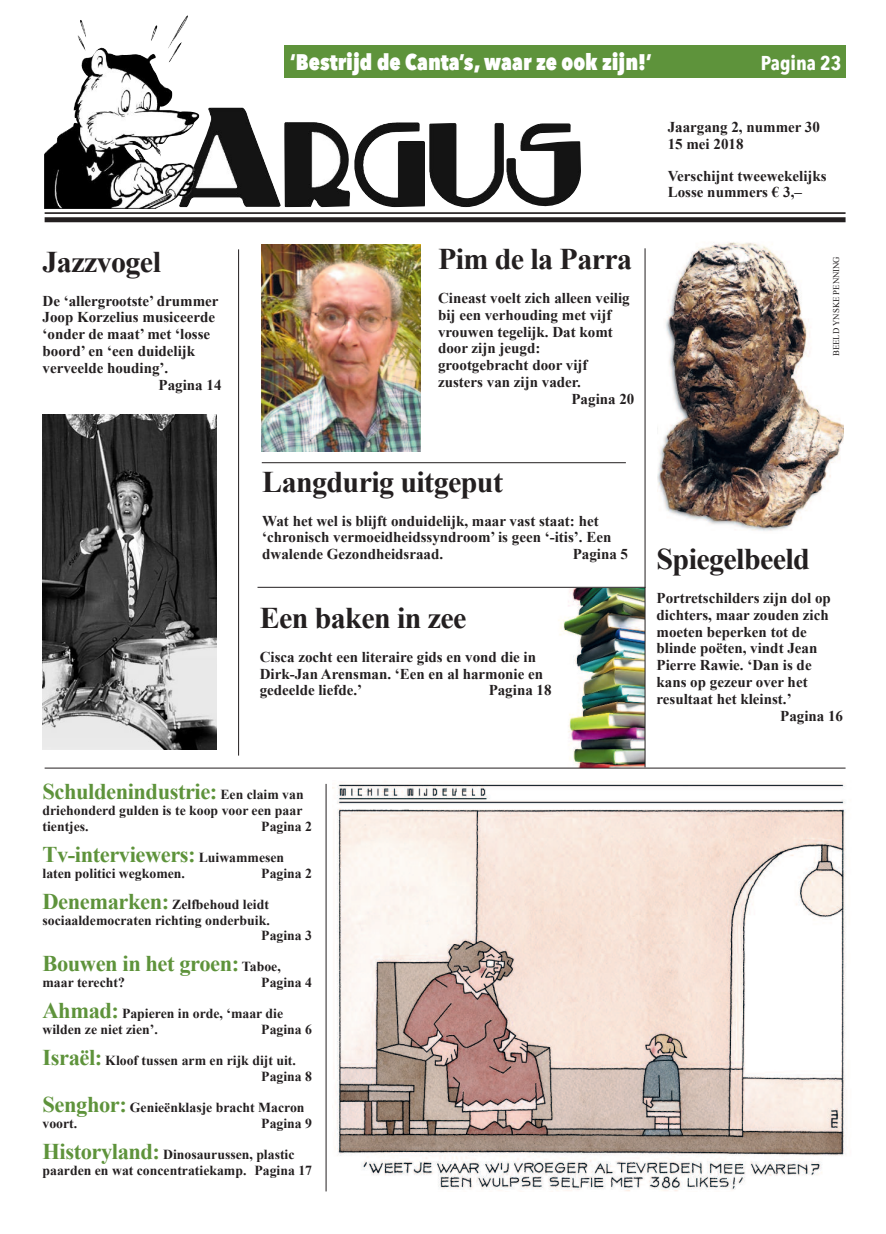
<style>
.page{position:relative;width:886px;height:1234px;background:#fff}
.page>*{position:absolute;margin:0;border:0;box-sizing:border-box;transform-origin:0 0}
.t1{font:700 30px "Times New Roman";letter-spacing:-.02em;color:#231f20}
.t2{font:700 22.5px "Times New Roman";letter-spacing:-.02em;color:#5e933b}
.t3{font:800 22.5px "Avenir Next Condensed";color:#fff}
.t4{font:700 20px "Avenir Next Condensed";color:#fff}
.t5{font:700 15px/16.9px "Times New Roman";color:#231f20}
.t6{font:700 13.75px/15.6px "Times New Roman";color:#231f20}
.t7{font:8.75px "Times New Roman";color:#231f20}
.s1{font-size:13.75px;color:#231f20}
.s2{font-size:22.5px;color:#5e933b}
</style>
<div class="page">
<img style="left:558px;top:588px;width:87px;height:179px">
<img style="left:44px;top:15px;width:537px;height:194px">
<hr style="left:45px;top:212px;width:800px;height:2px;background:#231f20">
<div style="left:45px;top:217px;width:800px;height:5px;background:#231f20"></div>
<hr style="left:645px;top:248px;width:1px;height:519px;background:#231f20">
<img style="left:332px;top:784px;width:514px;height:407px">
<img style="left:43px;top:414px;width:174px;height:335px">
<hr style="left:45px;top:767px;width:800px;height:1px;background:#231f20">
<hr style="left:238px;top:249px;width:1px;height:506px;background:#231f20">
<img style="left:262px;top:245px;width:158px;height:206px">
<hr style="left:262px;top:462px;width:364px;height:1px;background:#231f20">
<hr style="left:326px;top:783px;width:1px;height:408px;background:#231f20">
<div style="left:284px;top:45px;width:561px;height:33px;background:#5e933b"></div>
<img style="left:658px;top:242px;width:185px;height:289px">
<hr style="left:257px;top:587px;width:388px;height:1px;background:#231f20">
<h2 class="t3" style="left:290px;top:47px;width:363px">‘Bestrijd de Canta’s, waar ze ook zijn!’</h2>
<h3 class="t4" style="left:761px;top:50px;width:82px">Pagina 23</h3>
<h1 class="t1" style="left:43px;top:245px;width:120px">Jazzvogel</h1>
<p class="t5" style="left:43px;top:292px;width:178px">De ‘allergrootste’ drummer</p>
<p class="t5" style="left:43px;top:309px;width:174px">Joop Korzelius musiceerde</p>
<p class="t5" style="left:43px;top:326px;width:169px">‘onder de maat’ met ‘losse</p>
<p class="t5" style="left:43px;top:342px;width:154px">boord’ en ‘een duidelijk</p>
<p class="t5" style="left:43px;top:359px;width:127px">verveelde houding’.</p>
<p class="t5" style="left:159px;top:376px;width:64px">Pagina 14</p>
<h1 class="t1" style="left:438px;top:242px;width:196px">Pim de la Parra</h1>
<p class="t5" style="left:438px;top:289px;width:193px">Cineast voelt zich alleen veilig</p>
<p class="t5" style="left:438px;top:306px;width:175px">bij een verhouding met vijf</p>
<p class="t5" style="left:438px;top:323px;width:176px">vrouwen tegelijk. Dat komt</p>
<p class="t5" style="left:438px;top:340px;width:104px">door zijn jeugd:</p>
<p class="t5" style="left:438px;top:356px;width:151px">grootgebracht door vijf</p>
<p class="t5" style="left:438px;top:373px;width:144px">zusters van zijn vader.</p>
<p class="t5" style="left:571px;top:390px;width:64px">Pagina 20</p>
<p class="t5" style="left:668px;top:119px;width:154px;line-height:16.2px">Jaargang 2, nummer 30<br>15 mei 2018</p>
<p class="t5" style="left:668px;top:168px;width:160px;line-height:16.2px">Verschijnt tweewekelijks<br>Losse nummers € 3,–</p>
<p class="t7" style="left:831px;top:356px;width:101px;rotate:-90deg">Beeld ynske penning</p>
<h1 class="t1" style="left:262px;top:465px;width:242px">Langdurig uitgeput</h1>
<p class="t5" style="left:262px;top:512px;width:351px">Wat het wel is blijft onduidelijk, maar vast staat: het ‘chronisch vermoeidheidssyndroom’ is geen ‘-itis’. Een dwalende Gezondheidsraad.</p>
<p class="t5" style="left:573px;top:545px;width:57px">Pagina 5</p>
<h1 class="t1" style="left:260px;top:601px;width:208px">Een baken in zee</h1>
<p class="t5" style="left:260px;top:648px;width:285px">Cisca zocht een literaire gids en vond die in<br>Dirk-Jan Arensman. ‘Een en al harmonie en gedeelde liefde.’</p>
<p class="t5" style="left:489px;top:681px;width:64px">Pagina 18</p>
<h2 class="t2" style="left:43px;top:779px;width:263px">Schuldenindustrie: <span class="s1">Een claim van</span></h2>
<p class="t6" style="left:43px;top:802px;width:261px">driehonderd gulden is te koop voor een paar tientjes.</p>
<p class="t6" style="left:261px;top:818px;width:52px">Pagina 2</p>
<h2 class="t2" style="left:43px;top:841px;width:243px">Tv-interviewers: <span class="s1">Luiwammesen</span></h2>
<p class="t6" style="left:43px;top:865px;width:144px">laten politici wegkomen.</p>
<p class="t6" style="left:261px;top:865px;width:52px">Pagina 2</p>
<p class="t6" style="left:43px;top:896px;width:228px"><span class="s2">Denemarken:</span> Zelfbehoud leidt</p>
<p class="t6" style="left:43px;top:911px;width:229px">sociaaldemocraten richting onderbuik.</p>
<p class="t6" style="left:261px;top:927px;width:52px">Pagina 3</p>
<h2 class="t2" style="left:43px;top:951px;width:240px">Bouwen in het groen: <span class="s1">Taboe,</span></h2>
<p class="t6" style="left:43px;top:974px;width:84px">maar terecht?</p>
<p class="t6" style="left:261px;top:974px;width:52px">Pagina 4</p>
<p class="t6" style="left:43px;top:1005px;width:242px"><span class="s2">Ahmad:</span> Papieren in orde, ‘maar die wilden ze niet zien’.</p>
<p class="t6" style="left:261px;top:1021px;width:52px">Pagina 6</p>
<p class="t6" style="left:261px;top:1052px;width:52px;text-indent:-219px"><span class="s2">Israël:</span> Kloof tussen arm en rijk dijt uit.<br>Pagina 8</p>
<p class="t6" style="left:43px;top:1099px;width:263px"><span class="s2">Senghor:</span> Genieënklasje bracht Macron voort.</p>
<p class="t6" style="left:261px;top:1115px;width:52px">Pagina 9</p>
<p class="t6" style="left:43px;top:1146px;width:271px"><span class="s2">Historyland:</span> Dinosaurussen, plastic paarden en wat concentratiekamp. Pagina 17</p>
<h1 class="t1" style="left:656px;top:542px;width:155px">Spiegelbeeld</h1>
<p class="t5" style="left:656px;top:589px;width:176px">Portretschilders zijn dol op</p>
<p class="t5" style="left:656px;top:606px;width:174px">dichters, maar zouden zich</p>
<p class="t5" style="left:656px;top:623px;width:152px">moeten beperken tot de</p>
<p class="t5" style="left:656px;top:639px;width:162px">blinde poëten, vindt Jean</p>
<p class="t5" style="left:656px;top:656px;width:157px">Pierre Rawie. ‘Dan is de</p>
<p class="t5" style="left:656px;top:673px;width:153px">kans op gezeur over het</p>
<p class="t5" style="left:656px;top:690px;width:137px">resultaat het kleinst.’</p>
<p class="t5" style="left:780px;top:707px;width:64px">Pagina 16</p>
</div>
